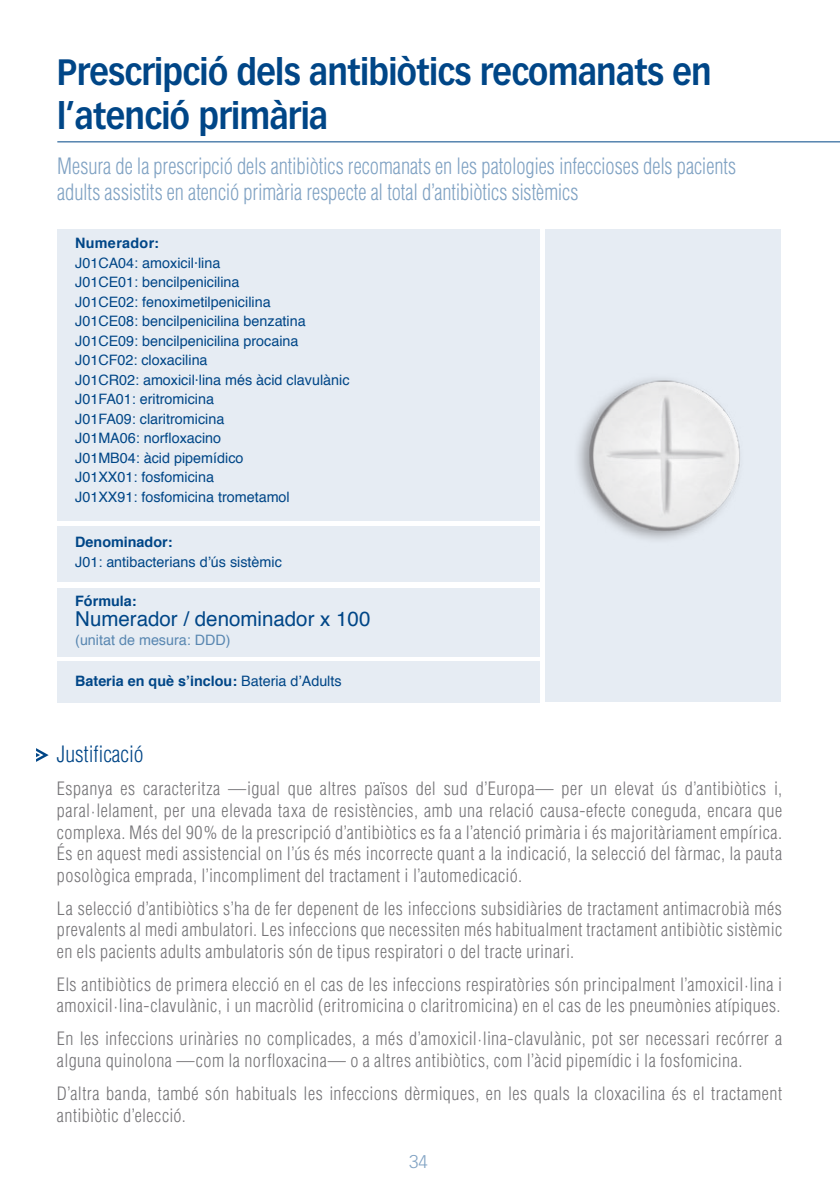
<style>
.page{position:relative;width:840px;height:1191px;background:#fff}
.page>*{position:absolute;margin:0;border:0;box-sizing:border-box;transform-origin:0 0}
.t1{font:700 36px/43.2px "Vectora LH";letter-spacing:-.02em;color:#004687;scale:.91 1}
.t2{font:300 condensed 22px/26.4px "Helvetica";letter-spacing:-.005em;color:#80a2c3;scale:.94 1}
.t3{font:300 condensed 22px "Helvetica";color:#004687}
.t4{font:20.4px "Helvetica";color:#004687}
.t5{font:300 condensed 18px/21.6px "Helvetica";letter-spacing:.025em;color:#757477}
.t6{font:300 18px "Vectora LH";color:#80a2c3}
.t7{font:14.4px/19.4px "Helvetica";color:#004687}
.t8{font:700 14.4px "Helvetica";color:#004687}
.t9{font:14.4px "Helvetica";color:#5987b1}
.t10{font:700 14.4px "Helvetica";letter-spacing:.02em;color:#004687}
.s1{font-weight:400}
</style>
<div class="page">
<div style="left:57px;top:229px;width:483px;height:292px;background:#e6ecf3"></div>
<div style="left:57px;top:661px;width:483px;height:42px;background:#e6ecf3"></div>
<div style="left:57px;top:588px;width:483px;height:68px;background:#e6ecf3"></div>
<div style="left:57px;top:526px;width:483px;height:56px;background:#e6ecf3"></div>
<hr style="left:57px;top:141px;width:782px;height:1px;background:#004687">
<svg style="left:36px;top:748px;width:13px;height:14px"></svg>
<div style="left:545px;top:229px;width:235px;height:473px;background:#e6ecf3"></div>
<img style="left:578px;top:379px;width:162px;height:161px">
<h1 class="t1" style="left:57px;top:51px;width:720px">Prescripció dels antibiòtics recomanats en l’atenció primària</h1>
<p class="t2" style="left:57px;top:153px;width:723px">Mesura de la prescripció dels antibiòtics recomanats en les patologies infeccioses dels pacients adults assistits en atenció primària respecte al total d’antibiòtics sistèmics</p>
<p class="t10" style="left:75px;top:232px;width:85px">Numerador:</p>
<p class="t7" style="left:75px;top:254px;width:276px">J01CA04: amoxicil·lina<br>J01CE01: bencilpenicilina<br>J01CE02: fenoximetilpenicilina<br>J01CE08: bencilpenicilina benzatina<br>J01CE09: bencilpenicilina procaina<br>J01CF02: cloxacilina<br>J01CR02: amoxicil·lina més àcid clavulànic<br>J01FA01: eritromicina<br>J01FA09: claritromicina<br>J01MA06: norfloxacino<br>J01MB04: àcid pipemídico<br>J01XX01: fosfomicina<br>J01XX91: fosfomicina trometamol</p>
<p class="t8" style="left:75px;top:530px;width:99px">Denominador:</p>
<p class="t7" style="left:75px;top:552px;width:208px">J01: antibacterians d’ús sistèmic</p>
<p class="t8" style="left:75px;top:589px;width:63px">Fórmula:</p>
<p class="t4" style="left:75px;top:603px;width:296px">Numerador / denominador x 100</p>
<p class="t9" style="left:75px;top:629px;width:157px">(unitat de mesura: DDD)</p>
<p class="t8" style="left:75px;top:669px;width:268px">Bateria en què s’inclou: <span class="s1">Bateria d’Adults</span></p>
<p class="t3" style="left:57px;top:740px;width:88px">Justificació</p>
<p class="t5" style="left:57px;top:778px;width:726px;text-align:justify">Espanya es caracteritza —igual que altres països del sud d’Europa— per un elevat ús d’antibiòtics i, paral·lelament, per una elevada taxa de resistències, amb una relació causa-efecte coneguda, encara que complexa. Més del 90% de la prescripció d’antibiòtics es fa a l’atenció primària i és majoritàriament empírica.<br>És en aquest medi assistencial on l’ús és més incorrecte quant a la indicació, la selecció del fàrmac, la pauta posològica emprada, l’incompliment del tractament i l’automedicació.</p>
<p class="t5" style="left:57px;top:897px;width:726px;text-align:justify">La selecció d’antibiòtics s’ha de fer depenent de les infeccions subsidiàries de tractament antimacrobià més prevalents al medi ambulatori. Les infeccions que necessiten més habitualment tractament antibiòtic sistèmic en els pacients adults ambulatoris són de tipus respiratori o del tracte urinari.</p>
<p class="t5" style="left:57px;top:973px;width:726px">Els antibiòtics de primera elecció en el cas de les infeccions respiratòries són principalment l’amoxicil·lina i amoxicil·lina-clavulànic, i un macròlid (eritromicina o claritromicina) en el cas de les pneumònies atípiques.</p>
<p class="t5" style="left:57px;top:1028px;width:726px">En les infeccions urinàries no complicades, a més d’amoxicil·lina-clavulànic, pot ser necessari recórrer a alguna quinolona —com la norfloxacina— o a altres antibiòtics, com l’àcid pipemídic i la fosfomicina.</p>
<p class="t5" style="left:57px;top:1082px;width:726px">D’altra banda, també són habituals les infeccions dèrmiques, en les quals la cloxacilina és el tractament antibiòtic d’elecció.</p>
<p class="t6" style="left:409px;top:1151px;width:20px">34</p>
</div>
